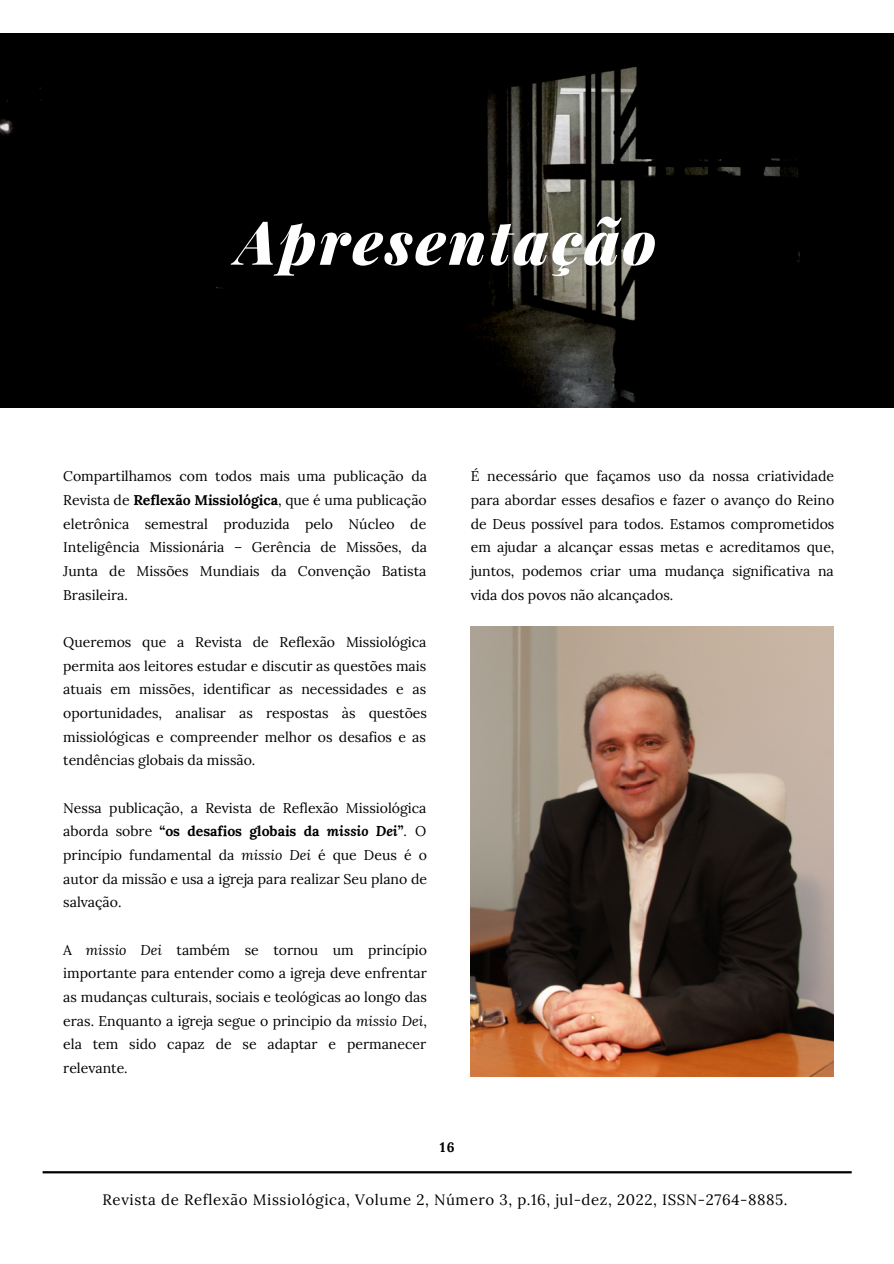
<style>
.page{position:relative;width:894px;height:1264px;background:#fff}
.page>*{position:absolute;margin:0;border:0;box-sizing:border-box;transform-origin:0 0}
.t1{font:italic 900 60.3px "Playfair Display";letter-spacing:.05em;color:#fff}
.t2{font:15px "Lora";letter-spacing:.04em;color:#000}
.t3{font:14.1px/23.7px "Lora";color:#000;text-align:justify}
.t4{font:700 13.65px "Lora";color:#000}
.s1{font-weight:700}
.s2{font-weight:700;font-style:italic}
.s3{font-style:italic}
</style>
<div class="page">
<img style="left:0;top:33px;width:893px;height:374px">
<hr style="left:43px;top:1171px;width:808px;height:2px;background:#000">
<img style="left:470px;top:627px;width:363px;height:449px">
<h1 class="t1" style="left:236px;top:199px;width:421px">Apresentação</h1>
<p class="t3" style="left:63px;top:464px;width:365px">Compartilhamos com todos mais uma publicação da Revista de <span class="s1">Reflexão Missiológica</span>, que é uma publicação eletrônica semestral produzida pelo Núcleo de Inteligência Missionária – Gerência de Missões, da Junta de Missões Mundiais da Convenção Batista Brasileira.</p>
<p class="t3" style="left:63px;top:630px;width:365px">Queremos que a Revista de Reflexão Missiológica permita aos leitores estudar e discutir as questões mais atuais em missões, identificar as necessidades e as oportunidades, analisar as respostas às questões missiológicas e compreender melhor os desafios e as tendências globais da missão.</p>
<p class="t3" style="left:63px;top:795px;width:365px">Nessa publicação, a Revista de Reflexão Missiológica aborda sobre <span class="s1">“os desafios globais da</span> <span class="s2">missio Dei</span><span class="s1">”</span>. O princípio fundamental da <span class="s3">missio Dei</span> é que Deus é o autor da missão e usa a igreja para realizar Seu plano de salvação.</p>
<p class="t3" style="left:63px;top:937px;width:365px">A <span class="s3">missio Dei</span> também se tornou um princípio importante para entender como a igreja deve enfrentar as mudanças culturais, sociais e teológicas ao longo das eras. Enquanto a igreja segue o principio da <span class="s3">missio Dei</span>, ela tem sido capaz de se adaptar e permanecer relevante.</p>
<p class="t3" style="left:470px;top:464px;width:365px">É necessário que façamos uso da nossa criatividade para abordar esses desafios e fazer o avanço do Reino de Deus possível para todos. Estamos comprometidos em ajudar a alcançar essas metas e acreditamos que, juntos, podemos criar uma mudança significativa na vida dos povos não alcançados.</p>
<p class="t4" style="left:439px;top:1138px;width:16px">16</p>
<p class="t2" style="left:102px;top:1190px;width:686px">Revista de Reflexão Missiológica, Volume 2, Número 3, p.16, jul-dez, 2022, ISSN-2764-8885.</p>
</div>
